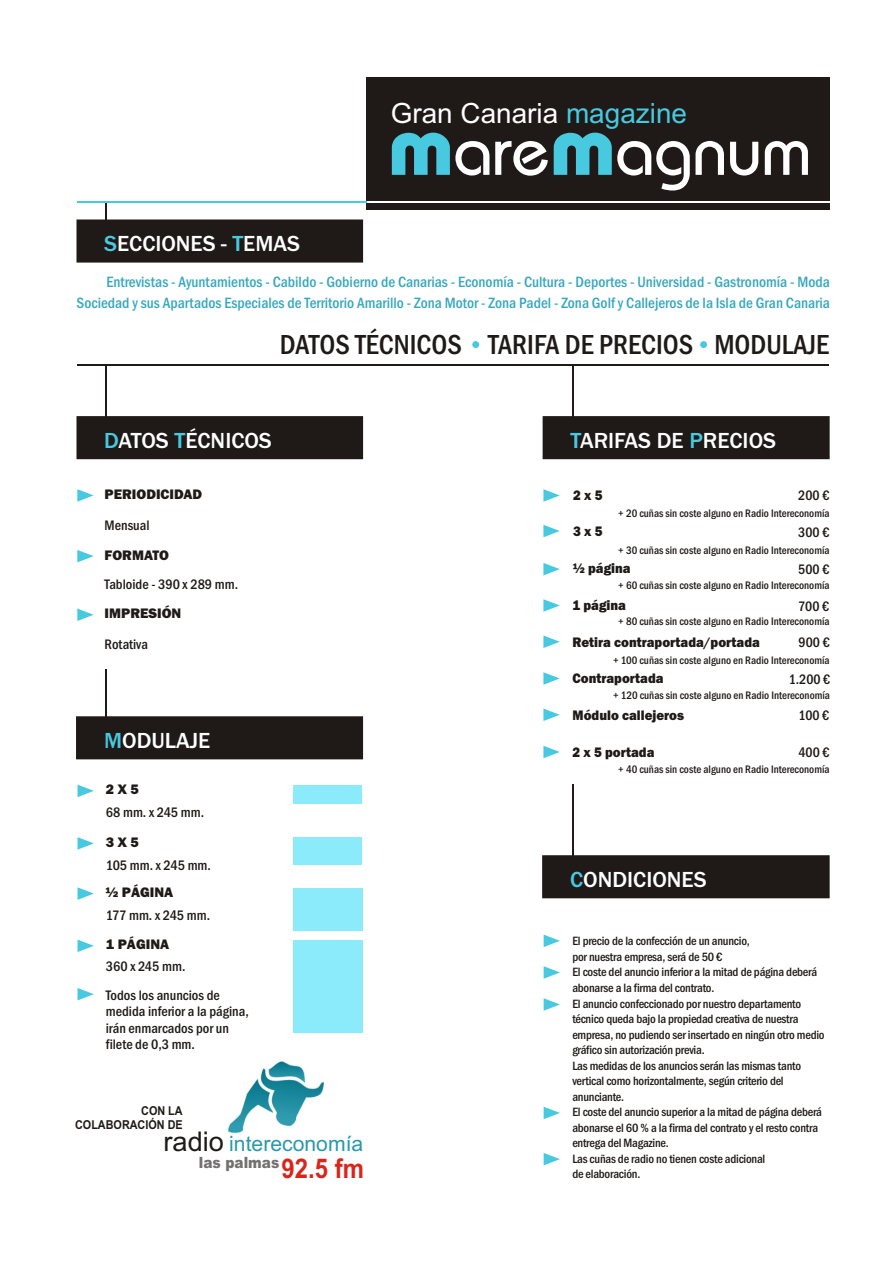
<style>
.page{position:relative;width:894px;height:1263px;background:#fff}
.page>*{position:absolute;margin:0;border:0;box-sizing:border-box;transform-origin:0 0}
.t1{font:700 84.75px "Bahamas";color:#47c9e0}
.t2{font:69px "Bahamas";color:#fff}
.t3{font:28.5px "Franklin Gothic Medium Cond";color:#1f1a17}
.t4{font:27.9px "Arial";color:#fff}
.t5{font:500 22.65px "Franklin Gothic";color:#fff}
.t6{font:21.15px "Arial";color:#2999ab}
.t7{font:15.45px/21px "Franklin Gothic Medium Cond";color:#38a8bd;text-align:right}
.t8{font:900 15.45px "Arial";color:#737070;scale:.88 1}
.t9{font:14.25px/16.2px "Franklin Gothic Medium Cond";color:#1f1a17}
.t10{font:800 14.25px "Franklin Gothic";color:#1f1a17;scale:.93 1}
.t11{font:800 14.25px "Franklin Gothic";color:#1f1a17}
.t12{font:12.45px/15.6px "Franklin Gothic Medium Cond";letter-spacing:-.02em;color:#1f1a17}
.t13{font:700 12.3px/13.8px "Arial";color:#1f1a17;text-align:right;scale:.88 1}
.t14{font:11.25px "Franklin Gothic Medium Cond";color:#1f1a17}
.s1{color:#47c9e0}
.s2{font-size:27.15px;color:#1f1a17}
.s3{font-weight:700;font-size:27.15px;color:#d9261c}
</style>
<div class="page">
<div style="left:367px;top:78px;width:463px;height:132px;background:#1f1a17"></div>
<hr style="left:367px;top:201px;width:469px;height:2px;background:#fff">
<hr style="left:77px;top:364px;width:751px;height:1px;background:#1f1a17">
<div style="left:472px;top:341px;width:7px;height:7px;background:#47c9e0;border-radius:50%"></div>
<div style="left:700px;top:341px;width:7px;height:7px;background:#47c9e0;border-radius:50%"></div>
<svg style="left:77px;top:489px;width:17px;height:13px"></svg>
<svg style="left:77px;top:550px;width:17px;height:12px"></svg>
<svg style="left:77px;top:609px;width:17px;height:12px"></svg>
<div style="left:77px;top:416px;width:286px;height:43px;background:#1f1a17;border:2px solid #1f1a17"></div>
<hr style="left:106px;top:365px;width:1px;height:55px;background:#1f1a17">
<svg style="left:78px;top:837px;width:16px;height:13px"></svg>
<svg style="left:78px;top:887px;width:16px;height:13px"></svg>
<svg style="left:78px;top:940px;width:16px;height:12px"></svg>
<div style="left:76px;top:716px;width:287px;height:43px;background:#1f1a17;border:2px solid #1f1a17"></div>
<div style="left:293px;top:837px;width:69px;height:27px;background:#8cebfa"></div>
<div style="left:293px;top:888px;width:69px;height:42px;background:#8cebfa"></div>
<div style="left:293px;top:940px;width:69px;height:93px;background:#8cebfa"></div>
<svg style="left:78px;top:988px;width:16px;height:12px"></svg>
<hr style="left:106px;top:670px;width:1px;height:52px;background:#1f1a17">
<svg style="left:543px;top:489px;width:17px;height:13px"></svg>
<svg style="left:543px;top:525px;width:17px;height:12px"></svg>
<svg style="left:543px;top:599px;width:17px;height:13px"></svg>
<div style="left:543px;top:416px;width:287px;height:43px;background:#1f1a17;border:2px solid #1f1a17"></div>
<hr style="left:572px;top:365px;width:1px;height:55px;background:#1f1a17">
<svg style="left:544px;top:935px;width:16px;height:12px"></svg>
<svg style="left:544px;top:966px;width:16px;height:13px"></svg>
<div style="left:542px;top:855px;width:288px;height:43px;background:#1f1a17;border:2px solid #1f1a17"></div>
<svg style="left:544px;top:1107px;width:16px;height:12px"></svg>
<hr style="left:572px;top:784px;width:1px;height:80px;background:#1f1a17">
<svg style="left:543px;top:563px;width:17px;height:12px"></svg>
<svg style="left:543px;top:636px;width:17px;height:12px"></svg>
<svg style="left:543px;top:672px;width:17px;height:13px"></svg>
<svg style="left:543px;top:709px;width:17px;height:12px"></svg>
<svg style="left:543px;top:746px;width:17px;height:12px"></svg>
<svg style="left:544px;top:998px;width:16px;height:13px"></svg>
<svg style="left:544px;top:1153px;width:16px;height:12px"></svg>
<img style="left:227px;top:1061px;width:97px;height:73px">
<div style="left:77px;top:220px;width:286px;height:43px;background:#1f1a17;border:2px solid #1f1a17"></div>
<svg style="left:106px;top:203px;width:1px;height:20px"></svg>
<hr style="left:77px;top:201px;width:290px;height:2px;background:#47c9e0">
<svg style="left:78px;top:785px;width:16px;height:12px"></svg>
<div style="left:293px;top:785px;width:69px;height:19px;background:#8cebfa"></div>
<h3 class="t4" style="left:391px;top:102px;width:298px">Gran Canaria <span class="s1">magazine</span></h3>
<h3 class="t5" style="left:104px;top:235px;width:197px"><span class="s1">S</span>ECCIONES - <span class="s1">T</span>EMAS</h3>
<h1 class="t1" style="left:388px;top:114px;width:229px">m m</h1>
<h2 class="t2" style="left:454px;top:126px;width:359px">are agnum</h2>
<p class="t7" style="left:77px;top:272px;width:755px">Entrevistas - Ayuntamientos - Cabildo - Gobierno de Canarias - Economía - Cultura - Deportes - Universidad - Gastronomía - Moda<br>Sociedad y sus Apartados Especiales de Territorio Amarillo - Zona Motor - Zona Padel - Zona Golf y Callejeros de la Isla de Gran Canaria</p>
<h3 class="t3" style="left:280px;top:334px;width:551px">DATOS TÉCNICOS TARIFA DE PRECIOS MODULAJE</h3>
<h3 class="t5" style="left:104px;top:432px;width:169px"><span class="s1">D</span>ATOS <span class="s1">T</span>ÉCNICOS</h3>
<p class="t11" style="left:105px;top:489px;width:99px">PERIODICIDAD</p>
<p class="t9" style="left:105px;top:518px;width:46px">Mensual</p>
<p class="t11" style="left:105px;top:550px;width:66px">FORMATO</p>
<p class="t9" style="left:105px;top:578px;width:135px">Tabloide - 390 x 289 mm.</p>
<p class="t11" style="left:105px;top:608px;width:78px">IMPRESIÓN</p>
<p class="t9" style="left:105px;top:638px;width:45px">Rotativa</p>
<h3 class="t5" style="left:104px;top:732px;width:108px"><span class="s1">M</span>ODULAJE</h3>
<p class="t11" style="left:106px;top:784px;width:35px">2X5</p>
<p class="t9" style="left:106px;top:806px;width:100px">68 mm. x 245 mm.</p>
<p class="t11" style="left:106px;top:837px;width:35px">3X5</p>
<p class="t11" style="left:106px;top:887px;width:69px">½ PÁGINA</p>
<p class="t9" style="left:106px;top:908px;width:106px">177 mm. x 245 mm.</p>
<p class="t9" style="left:106px;top:858px;width:107px">105 mm. x 245 mm.</p>
<h3 class="t5" style="left:570px;top:432px;width:207px"><span class="s1">T</span>ARIFAS DE <span class="s1">P</span>RECIOS</h3>
<p class="t10" style="left:573px;top:490px;width:33px">2x5</p>
<p class="t9" style="left:798px;top:488px;width:33px">200 €</p>
<p class="t14" style="left:618px;top:509px;width:213px">+ 20 cuñas sin coste alguno en Radio Intereconomía</p>
<p class="t14" style="left:618px;top:546px;width:213px">+ 30 cuñas sin coste alguno en Radio Intereconomía</p>
<p class="t14" style="left:618px;top:581px;width:213px">+ 60 cuñas sin coste alguno en Radio Intereconomía</p>
<p class="t14" style="left:618px;top:618px;width:213px">+ 80 cuñas sin coste alguno en Radio Intereconomía</p>
<p class="t14" style="left:613px;top:656px;width:218px">+ 100 cuñas sin coste alguno en Radio Intereconomía</p>
<p class="t14" style="left:613px;top:691px;width:218px">+ 120 cuñas sin coste alguno en Radio Intereconomía</p>
<p class="t10" style="left:573px;top:526px;width:33px">3x5</p>
<p class="t9" style="left:798px;top:525px;width:33px">300 €</p>
<p class="t10" style="left:573px;top:563px;width:63px">½ página</p>
<p class="t9" style="left:798px;top:562px;width:33px">500 €</p>
<p class="t9" style="left:798px;top:599px;width:33px">700 €</p>
<p class="t10" style="left:573px;top:637px;width:203px">Retira contraportada/portada</p>
<p class="t9" style="left:799px;top:635px;width:33px">900 €</p>
<p class="t10" style="left:572px;top:600px;width:59px">1 página</p>
<p class="t10" style="left:573px;top:673px;width:99px">Contraportada</p>
<p class="t9" style="left:789px;top:672px;width:43px">1.200 €</p>
<p class="t10" style="left:573px;top:710px;width:121px">Módulo callejeros</p>
<p class="t9" style="left:799px;top:709px;width:32px">100 €</p>
<p class="t10" style="left:572px;top:747px;width:90px">2 x 5 portada</p>
<p class="t9" style="left:798px;top:746px;width:33px">400 €</p>
<p class="t14" style="left:618px;top:765px;width:213px">+ 40 cuñas sin coste alguno en Radio Intereconomía</p>
<h3 class="t5" style="left:570px;top:871px;width:138px"><span class="s1">C</span>ONDICIONES</h3>
<p class="t11" style="left:106px;top:939px;width:65px">1 PÁGINA</p>
<p class="t9" style="left:106px;top:959px;width:81px">360 x 245 mm.</p>
<p class="t9" style="left:106px;top:988px;width:144px">Todos los anuncios de medida inferior a la página, irán enmarcados por un filete de 0,3 mm.</p>
<p class="t13" style="left:75px;top:1105px;width:124px">CON LA<br>COLABORACIÓN DE</p>
<h3 class="t6" style="left:164px;top:1135px;width:201px"><span class="s2">radio</span> intereconomía</h3>
<p class="t8" style="left:199px;top:1157px;width:189px">las palmas<span class="s3">92.5 fm</span></p>
<p class="t12" style="left:572px;top:934px;width:254px">El precio de la confección de un anuncio,<br>por nuestra empresa, será de 50 €<br>El coste del anuncio inferior a la mitad de página deberá abonarse a la firma del contrato.<br>El anuncio confeccionado por nuestro departamento técnico queda bajo la propiedad creativa de nuestra empresa, no pudiendo ser insertado en ningún otro medio gráfico sin autorización previa.<br>Las medidas de los anuncios serán las mismas tanto vertical como horizontalmente, según criterio del anunciante.<br>El coste del anuncio superior a la mitad de página deberá abonarse el 60 % a la firma del contrato y el resto contra entrega del Magazine.<br>Las cuñas de radio no tienen coste adicional<br>de elaboración.</p>
</div>
